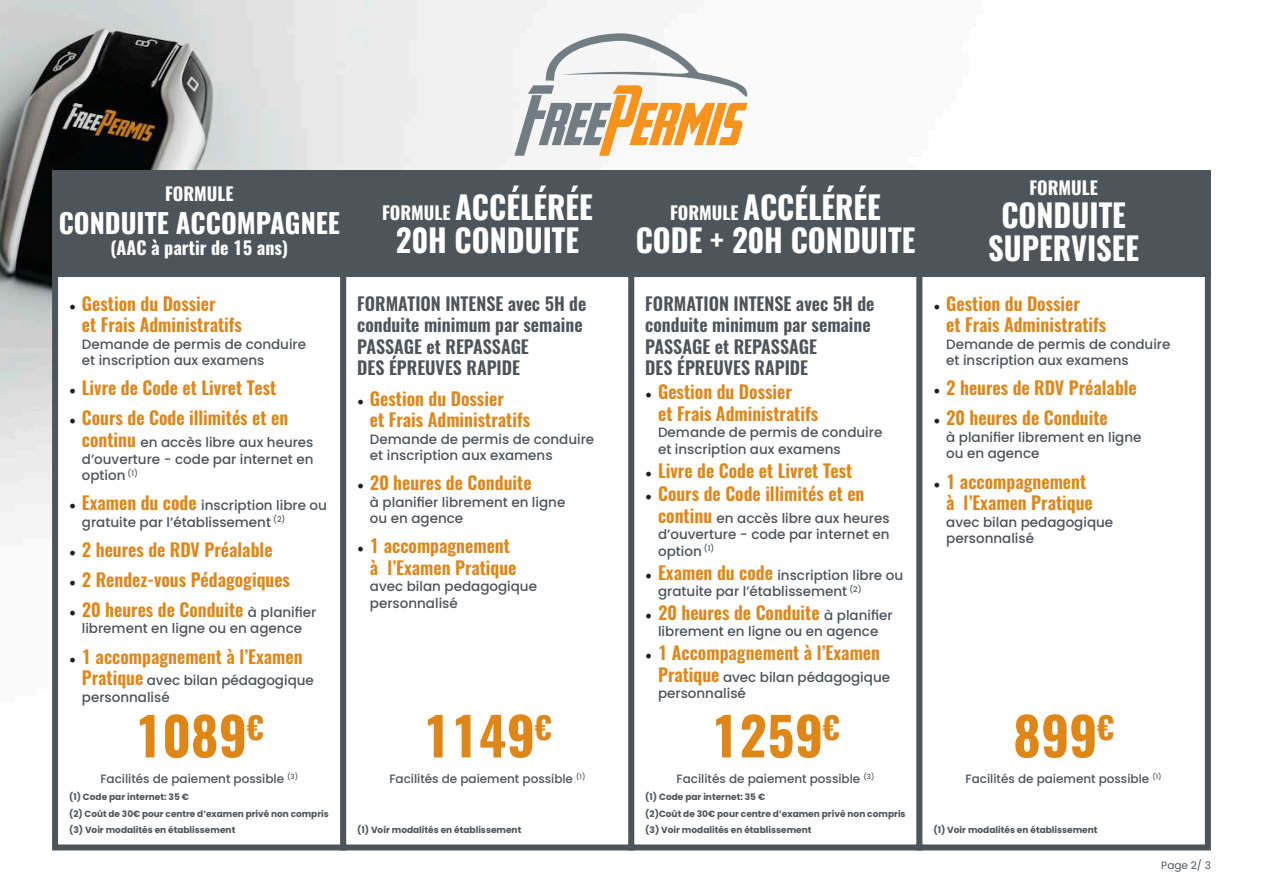
<style>
.page{position:relative;width:1263px;height:893px;background:#fff}
.page>*{position:absolute;margin:0;border:0;box-sizing:border-box;transform-origin:0 0}
.t1{font:700 52.5px "Oswald";color:#df8619}
.t2{font:700 31.5px/33px "Oswald";color:#fff;text-align:center}
.t3{font:700 27px "Oswald";color:#fff}
.t4{font:600 18px/21.6px "Oswald";color:#df8619}
.t5{font:600 18px/21.6px "Oswald";color:#4d545a}
.t6{font:700 18px "Oswald";color:#fff}
.t7{font:500 13.5px/16.5px "Poppins";color:#4d545a}
.t8{font:500 12px "Poppins";color:#4d545a}
.t9{font:10.5px "Poppins";color:#4d545a}
.t10{font:700 9px/16.5px "Poppins";color:#4d545a}
.s1{font-family:"Minion Pro";font-weight:400;color:#231f20}
.s2{font-family:"Oswald";font-weight:600;font-size:18px;color:#df8619}
.s3{font-family:"Minion Pro";font-weight:400;font-size:18px;color:#231f20}
.s4{font-family:"Poppins";font-weight:500;font-size:13.5px;color:#4d545a}
.s5{font-size:18px}
</style>
<div class="page">
<img style="left:0;top:0;width:547px;height:512px">
<svg style="left:514px;top:33px;width:234px;height:123px"></svg>
<div style="left:52px;top:170px;width:295px;height:680px;background:#fff;border:6px solid #4d545a"></div>
<div style="left:340px;top:170px;width:295px;height:680px;background:#fff;border:6px solid #4d545a"></div>
<div style="left:628px;top:170px;width:295px;height:680px;background:#fff;border:6px solid #4d545a"></div>
<div style="left:916px;top:170px;width:295px;height:680px;background:#fff;border:6px solid #4d545a"></div>
<div style="left:52px;top:170px;width:295px;height:106px;background:#4d545a"></div>
<div style="left:340px;top:170px;width:295px;height:106px;background:#4d545a"></div>
<div style="left:628px;top:170px;width:295px;height:106px;background:#4d545a"></div>
<div style="left:916px;top:170px;width:295px;height:106px;background:#4d545a"></div>
<h3 class="t6" style="left:165px;top:184px;width:70px">FORMULE</h3>
<h3 class="t3" style="left:59px;top:209px;width:283px">CONDUITE ACCOMPAGNEE</h3>
<h3 class="t6" style="left:110px;top:239px;width:179px">(AAC à partir de 15 ans)</h3>
<h3 class="t4" style="left:82px;top:294px;width:162px;text-indent:-13px"><span class="s1">•</span> Gestion du Dossier<br>et Frais Administratifs</h3>
<p class="t7" style="left:82px;top:336px;width:226px">Demande de permis de conduire et inscription aux examens</p>
<h3 class="t4" style="left:69px;top:378px;width:209px"><span class="s1">•</span> Livre de Code et Livret Test</h3>
<h3 class="t4" style="left:69px;top:408px;width:221px"><span class="s1">•</span> Cours de Code illimités et en</h3>
<p class="t7" style="left:82px;top:434px;width:233px;text-align:justify"><span class="s2">continu</span> en accès libre aux heures d’ouverture - code par internet en option <sup>(1)</sup></p>
<p class="t7" style="left:82px;top:497px;width:247px;text-indent:-13px"><span class="s3">•</span> <span class="s2">Examen du code</span> inscription libre ou gratuite par l’établissement <sup>(2)</sup></p>
<h3 class="t4" style="left:69px;top:540px;width:205px"><span class="s1">•</span> 2 heures de RDV Préalable</h3>
<h3 class="t4" style="left:69px;top:570px;width:222px"><span class="s1">•</span> 2 Rendez-vous Pédagogiques</h3>
<h3 class="t4" style="left:69px;top:600px;width:249px"><span class="s1">•</span> 20 heures de Conduite <span class="s4">à planifier</span></h3>
<p class="t7" style="left:82px;top:621px;width:222px">librement en ligne ou en agence</p>
<h3 class="t4" style="left:69px;top:647px;width:235px"><span class="s1">•</span> 1 accompagnement à l’Examen</h3>
<p class="t7" style="left:82px;top:672px;width:234px"><span class="s2">Pratique</span> avec bilan pédagogique personnalisé</p>
<h1 class="t1" style="left:135px;top:709px;width:131px">1089<sup>€</sup></h1>
<p class="t8" style="left:100px;top:772px;width:199px">Facilités de paiement possible <sup>(3)</sup></p>
<p class="t10" style="left:69px;top:789px;width:261px">(1) Code par internet: 35 €<br>(2) Coût de 30€ pour centre d’examen privé non compris (3) Voir modalités en établissement</p>
<h2 class="t2" style="left:382px;top:192px;width:212px"><span class="s5">FORMULE</span> ACCÉLÉRÉE<br>20H CONDUITE</h2>
<h2 class="t2" style="left:636px;top:192px;width:281px"><span class="s5">FORMULE</span> ACCÉLÉRÉE<br>CODE + 20H CONDUITE</h2>
<h3 class="t6" style="left:1029px;top:178px;width:70px">FORMULE</h3>
<h2 class="t2" style="left:988px;top:201px;width:153px">CONDUITE<br>SUPERVISEE</h2>
<h3 class="t5" style="left:357px;top:294px;width:231px">FORMATION INTENSE avec 5H de conduite minimum par semaine<br>PASSAGE et REPASSAGE<br>DES ÉPREUVES RAPIDE</h3>
<h3 class="t4" style="left:370px;top:388px;width:162px;text-indent:-13px"><span class="s1">•</span> Gestion du Dossier<br>et Frais Administratifs</h3>
<p class="t7" style="left:370px;top:431px;width:226px">Demande de permis de conduire et inscription aux examens</p>
<h3 class="t4" style="left:357px;top:473px;width:176px"><span class="s1">•</span> 20 heures de Conduite</h3>
<p class="t7" style="left:370px;top:494px;width:197px">à planifier librement en ligne ou en agence</p>
<h3 class="t4" style="left:370px;top:536px;width:148px;text-indent:-13px"><span class="s1">•</span> 1 accompagnement à l’Examen Pratique</h3>
<p class="t7" style="left:370px;top:579px;width:169px">avec bilan pedagogique personnalisé</p>
<h1 class="t1" style="left:423px;top:709px;width:130px">1149<sup>€</sup></h1>
<p class="t8" style="left:389px;top:772px;width:198px">Facilités de paiement possible <sup>(1)</sup></p>
<p class="t10" style="left:357px;top:822px;width:166px">(1) Voir modalités en établissement</p>
<h3 class="t5" style="left:645px;top:294px;width:231px">FORMATION INTENSE avec 5H de conduite minimum par semaine<br>PASSAGE et REPASSAGE<br>DES ÉPREUVES RAPIDE</h3>
<h3 class="t4" style="left:658px;top:382px;width:162px;text-indent:-13px"><span class="s1">•</span> Gestion du Dossier<br>et Frais Administratifs</h3>
<p class="t7" style="left:658px;top:424px;width:226px">Demande de permis de conduire et inscription aux examens</p>
<h3 class="t4" style="left:645px;top:460px;width:209px"><span class="s1">•</span> Livre de Code et Livret Test</h3>
<h3 class="t4" style="left:645px;top:484px;width:221px"><span class="s1">•</span> Cours de Code illimités et en</h3>
<p class="t7" style="left:658px;top:510px;width:233px;text-align:justify"><span class="s2">continu</span> en accès libre aux heures d’ouverture - code par internet en option <sup>(1)</sup></p>
<p class="t7" style="left:658px;top:567px;width:247px;text-indent:-13px"><span class="s3">•</span> <span class="s2">Examen du code</span> inscription libre ou gratuite par l’établissement <sup>(2)</sup></p>
<h3 class="t4" style="left:645px;top:603px;width:249px"><span class="s1">•</span> 20 heures de Conduite <span class="s4">à planifier</span></h3>
<p class="t7" style="left:658px;top:623px;width:222px">librement en ligne ou en agence</p>
<h3 class="t4" style="left:645px;top:643px;width:236px"><span class="s1">•</span> 1 Accompagnement à l’Examen</h3>
<p class="t7" style="left:658px;top:669px;width:234px"><span class="s2">Pratique</span> avec bilan pédagogique personnalisé</p>
<h1 class="t1" style="left:711px;top:709px;width:130px">1259<sup>€</sup></h1>
<p class="t8" style="left:677px;top:772px;width:199px">Facilités de paiement possible <sup>(3)</sup></p>
<p class="t10" style="left:645px;top:789px;width:262px">(1) Code par internet: 35 €<br>(2)Coût de 30€ pour centre d’examen privé non compris (3) Voir modalités en établissement</p>
<h3 class="t4" style="left:946px;top:294px;width:162px;text-indent:-13px"><span class="s1">•</span> Gestion du Dossier<br>et Frais Administratifs</h3>
<p class="t7" style="left:946px;top:336px;width:226px">Demande de permis de conduire et inscription aux examens</p>
<h3 class="t4" style="left:933px;top:378px;width:205px"><span class="s1">•</span> 2 heures de RDV Préalable</h3>
<h3 class="t4" style="left:933px;top:408px;width:176px"><span class="s1">•</span> 20 heures de Conduite</h3>
<p class="t7" style="left:946px;top:429px;width:197px">à planifier librement en ligne ou en agence</p>
<h3 class="t4" style="left:946px;top:472px;width:148px;text-indent:-13px"><span class="s1">•</span> 1 accompagnement à l’Examen Pratique</h3>
<p class="t7" style="left:946px;top:514px;width:169px">avec bilan pedagogique personnalisé</p>
<h1 class="t1" style="left:1013px;top:709px;width:103px">899<sup>€</sup></h1>
<p class="t8" style="left:965px;top:772px;width:198px">Facilités de paiement possible <sup>(1)</sup></p>
<p class="t10" style="left:933px;top:822px;width:166px">(1) Voir modalités en établissement</p>
<p class="t9" style="left:1161px;top:859px;width:51px">Page 2/ 3</p>
</div>
